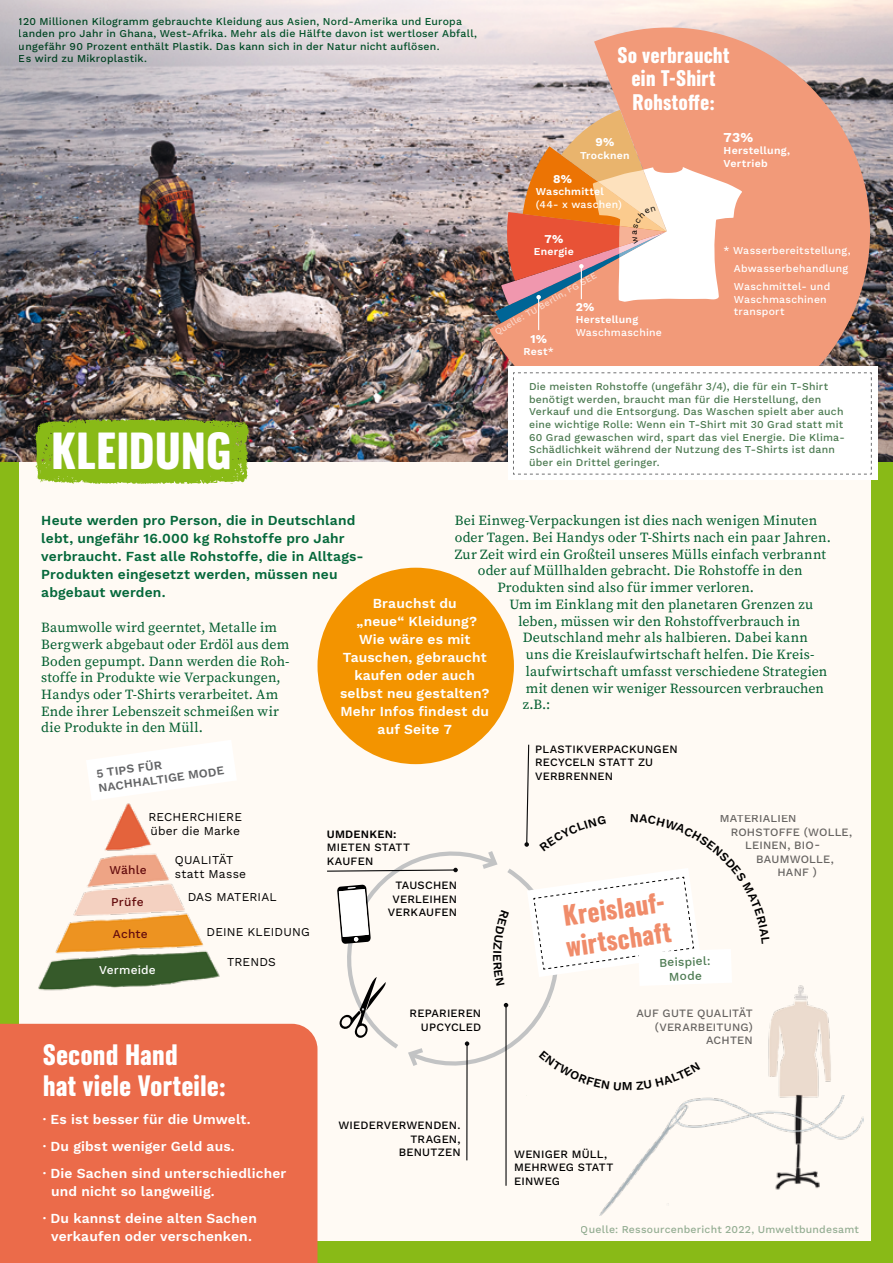
<style>
.page{position:relative;width:893px;height:1263px;background:#fff}
.page>*{position:absolute;margin:0;border:0;box-sizing:border-box;transform-origin:0 0}
.t1{font:45px "Zodiac Sans";letter-spacing:-.01em;color:#fff}
.t2{font:25.5px/30.6px "Zodiac Sans";letter-spacing:-.005em;color:#fff}
.t3{font:25.5px/30.6px "Zodiac Sans";color:#f08c6a}
.t4{font:19.5px/23.4px "Zodiac Sans";color:#fff;text-align:center}
.t5{font:13.95px/16.8px "Source Serif Pro";letter-spacing:.01em;color:#005d2e}
.t6{font:600 13.8px/18px "Work Sans";letter-spacing:.01em;color:#fff}
.t7{font:600 13.8px/18px "Work Sans";letter-spacing:.01em;color:#05683b}
.t8{font:700 13.65px "Work Sans";color:#fff}
.t9{font:12px/14.4px "Work Sans";letter-spacing:.015em;color:#000}
.t10{font:600 12px/14.4px "Work Sans";color:#646567}
.t11{font:500 12px "Work Sans";letter-spacing:.015em;color:#650d0e}
.t12{font:500 12px/14.4px "Work Sans";color:#4c7a51;text-align:center}
.t13{font:700 12px "Work Sans";color:#fff}
.t14{font:500 12px "Work Sans";letter-spacing:.015em;color:#fff}
.t15{font:500 11.25px/13.5px "Work Sans";letter-spacing:.02em;color:#000;text-align:right}
.t16{font:600 11.25px "Work Sans";letter-spacing:.025em;color:#000}
.t17{font:600 10.65px/12.8px "Work Sans";letter-spacing:.025em;color:#fff}
.t18{font:500 10.5px/12.6px "Work Sans";letter-spacing:.02em;color:#4c7a51}
.t19{font:500 10.5px/12.6px "Work Sans";letter-spacing:.02em;color:#005d2e}
.t20{font:500 10.5px/18px "Work Sans";letter-spacing:.02em;color:#fff}
.t21{font:600 10.5px "Work Sans";letter-spacing:.02em;color:#fff}
.t22{font:500 9px "Work Sans";color:#fff}
.s1{font-weight:500}
</style>
<div class="page">
<div style="left:0;top:415px;width:893px;height:848px;background:#89ba17"></div>
<div style="left:19px;top:21px;width:851px;height:1220px;background:#fffaf4"></div>
<img style="left:0;top:0;width:893px;height:461px">
<div style="left:0;top:1026px;width:317px;height:237px;background:#eb6b4a"></div>
<img style="left:770px;top:985px;width:94px;height:137px">
<img style="left:600px;top:1096px;width:263px;height:119px">
<div style="left:317px;top:568px;width:197px;height:196px;background:#f39400;border-radius:50%"></div>
<img style="left:0;top:803px;width:303px;height:255px">
<svg style="left:87px;top:740px;width:149px;height:60px"></svg>
<svg style="left:489px;top:5px;width:404px;height:457px;background:#d8a18f"></svg>
<img style="left:0;top:946px;width:19px;height:96px">
<svg style="left:34px;top:419px;width:215px;height:65px;background:#8ab61f"></svg>
<hr style="left:466px;top:1044px;width:2px;height:116px;background:#0a0a0b">
<hr style="left:505px;top:1005px;width:2px;height:181px;background:#0a0a0b">
<div style="left:508px;top:366px;width:370px;height:114px;background:#fff"></div>
<svg style="left:513px;top:372px;width:359px;height:103px"></svg>
<hr style="left:538px;top:297px;width:1px;height:33px;background:#fff">
<svg style="left:495px;top:110px;width:247px;height:213px"></svg>
<svg style="left:327px;top:743px;width:443px;height:353px"></svg>
<p class="t19" style="left:19px;top:14px;width:460px">120 Millionen Kilogramm gebrauchte Kleidung aus Asien, Nord-Amerika und Europa landen pro Jahr in Ghana, West-Afrika. Mehr als die Hälfte davon ist wertloser Abfall, ungefähr 90 Prozent enthält Plastik. Das kann sich in der Natur nicht auflösen.<br>Es wird zu Mikroplastik.</p>
<h1 class="t1" style="left:51px;top:427px;width:182px">KLEIDUNG</h1>
<h3 class="t4" style="left:618px;top:44px;width:113px">So verbraucht ein T-Shirt<br>Rohstoffe:</h3>
<p class="t13" style="left:595px;top:133px;width:20px">9%</p>
<p class="t21" style="left:580px;top:147px;width:51px">Trocknen</p>
<p class="t13" style="left:553px;top:169px;width:20px">8%</p>
<p class="t21" style="left:536px;top:184px;width:70px">Waschmittel</p>
<p class="t20" style="left:536px;top:195px;width:88px">(44- x waschen)</p>
<p class="t13" style="left:544px;top:229px;width:20px">7%</p>
<p class="t21" style="left:534px;top:244px;width:41px">Energie</p>
<p class="t22" style="left:492px;top:327px;width:117px;rotate:-30deg">Quelle: TU Berlin, FG SEE</p>
<p class="t13" style="left:530px;top:329px;width:18px">1%</p>
<p class="t21" style="left:524px;top:344px;width:32px">Rest<span class="s1">*</span></p>
<p class="t13" style="left:576px;top:297px;width:20px">2%</p>
<p class="t21" style="left:576px;top:312px;width:64px">Herstellung</p>
<p class="t20" style="left:576px;top:323px;width:88px">Waschmaschine</p>
<p class="t8" style="left:724px;top:127px;width:31px">73%</p>
<p class="t17" style="left:724px;top:144px;width:68px">Herstellung,<br>Vertrieb</p>
<p class="t20" style="left:734px;top:241px;width:118px;text-indent:-10px">* Wasserbereitstellung,<br>Abwasserbehandlung<br>Waschmittel- und</p>
<p class="t20" style="left:734px;top:292px;width:94px;line-height:12.6px">Waschmaschinen transport</p>
<p class="t18" style="left:529px;top:380px;width:317px">Die meisten Rohstoffe (ungefähr 3/4), die für ein T-Shirt benötigt werden, braucht man für die Herstellung, den Verkauf und die Entsorgung. Das Waschen spielt aber auch eine wichtige Rolle: Wenn ein T-Shirt mit 30 Grad statt mit 60 Grad gewaschen wird, spart das viel Energie. Die Klima-Schädlichkeit während der Nutzung des T-Shirts ist dann über ein Drittel geringer.</p>
<p class="t5" style="left:455px;top:512px;width:364px">Bei Einweg-Verpackungen ist dies nach wenigen Minuten</p>
<p class="t5" style="left:455px;top:529px;width:377px">oder Tagen. Bei Handys oder T-Shirts nach ein paar Jahren.</p>
<p class="t5" style="left:455px;top:546px;width:373px">Zur Zeit wird ein Großteil unseres Mülls einfach verbrannt</p>
<p class="t5" style="left:478px;top:562px;width:326px">oder auf Müllhalden gebracht. Die Rohstoffe in den</p>
<p class="t5" style="left:497px;top:579px;width:258px">Produkten sind also für immer verloren.</p>
<p class="t5" style="left:509px;top:596px;width:305px">Um im Einklang mit den planetaren Grenzen zu</p>
<p class="t5" style="left:518px;top:613px;width:283px">leben, müssen wir den Rohstoffverbrauch in</p>
<p class="t5" style="left:523px;top:629px;width:287px">Deutschland mehr als halbieren. Dabei kann</p>
<p class="t5" style="left:526px;top:646px;width:290px">uns die Kreislaufwirtschaft helfen. Die Kreis-</p>
<p class="t5" style="left:526px;top:663px;width:303px">laufwirtschaft umfasst verschiedene Strategien</p>
<p class="t5" style="left:526px;top:680px;width:300px">mit denen wir weniger Ressourcen verbrauchen</p>
<p class="t5" style="left:523px;top:696px;width:29px">z.B.:</p>
<p class="t7" style="left:41px;top:511px;width:324px">Heute werden pro Person, die in Deutschland lebt, ungefähr 16.000 kg Rohstoffe pro Jahr verbraucht. Fast alle Rohstoffe, die in Alltags-Produkten eingesetzt werden, müssen neu abgebaut werden.</p>
<p class="t5" style="left:41px;top:619px;width:250px">Baumwolle wird geerntet, Metalle im Bergwerk abgebaut oder Erdöl aus dem Boden gepumpt. Dann werden die Roh&shy;stoffe in Produkte wie Verpackungen, Handys oder T-Shirts verarbeitet. Am Ende ihrer Lebenszeit schmeißen wir die Produkte in den Müll.</p>
<p class="t6" style="left:340px;top:594px;width:151px;text-align:center">Brauchst du<br>„neue“ Kleidung?<br>Wie wäre es mit<br>Tauschen, gebraucht kaufen oder auch selbst neu gestalten?<br>Mehr Infos findest du auf Seite 7</p>
<p class="t10" style="left:95px;top:766px;width:128px;rotate:-8deg">5 TIPS FÜR<br>NACHHALTIGE MODE</p>
<p class="t9" style="left:148px;top:809px;width:95px">RECHERCHIERE über die Marke</p>
<p class="t9" style="left:175px;top:852px;width:73px">QUALITÄT statt Masse</p>
<p class="t11" style="left:109px;top:861px;width:39px">Wähle</p>
<p class="t11" style="left:111px;top:892px;width:34px">Prüfe</p>
<p class="t11" style="left:113px;top:924px;width:36px">Achte</p>
<p class="t14" style="left:99px;top:961px;width:58px">Vermeide</p>
<p class="t9" style="left:188px;top:890px;width:91px">DAS MATERIAL</p>
<p class="t9" style="left:207px;top:924px;width:105px">DEINE KLEIDUNG</p>
<p class="t9" style="left:227px;top:954px;width:50px">TRENDS</p>
<h2 class="t2" style="left:43px;top:1041px;width:185px">Second Hand<br>hat viele Vorteile:</h2>
<p class="t6" style="left:43px;top:1105px;width:245px;line-height:27px">· Es ist besser für die Umwelt.<br>· Du gibst weniger Geld aus.<br>· Die Sachen sind unterschiedlicher</p>
<p class="t6" style="left:43px;top:1177px;width:216px;line-height:27px;text-indent:8px">und nicht so langweilig.<br>· Du kannst deine alten Sachen</p>
<p class="t6" style="left:51px;top:1227px;width:202px">verkaufen oder verschenken.</p>
<p class="t16" style="left:327px;top:825px;width:71px">UMDENKEN:</p>
<p class="t15" style="left:327px;top:840px;width:85px;text-align:left">MIETEN STATT<br>KAUFEN</p>
<p class="t15" style="left:388px;top:878px;width:71px">TAUSCHEN<br>VERLEIHEN<br>VERKAUFEN</p>
<p class="t15" style="left:410px;top:1006px;width:73px">REPARIEREN<br>UPCYCLED</p>
<p class="t15" style="left:338px;top:1118px;width:124px">WIEDERVERWENDEN.<br>TRAGEN,<br>BENUTZEN</p>
<p class="t15" style="left:535px;top:742px;width:144px;text-align:left">PLASTIKVERPACKUNGEN<br>RECYCELN STATT ZU<br>VERBRENNEN</p>
<h2 class="t3" style="left:560px;top:902px;width:109px;rotate:-8deg">Kreislauf&shy;wirtschaft</h2>
<p class="t12" style="left:659px;top:955px;width:53px;rotate:-2deg">Beispiel:<br>Mode</p>
<p class="t15" style="left:720px;top:811px;width:78px">MATERIALIEN</p>
<p class="t15" style="left:731px;top:825px;width:123px">ROHSTOFFE (WOLLE,</p>
<p class="t15" style="left:745px;top:838px;width:76px">LEINEN, BIO-</p>
<p class="t15" style="left:756px;top:852px;width:79px">BAUMWOLLE,</p>
<p class="t15" style="left:777px;top:865px;width:41px">HANF )</p>
<p class="t15" style="left:636px;top:1006px;width:118px">AUF GUTE QUALITÄT (VERARBEITUNG)<br>ACHTEN</p>
<p class="t15" style="left:514px;top:1147px;width:101px;text-align:left">WENIGER MÜLL,<br>MEHRWEG STATT<br>EINWEG</p>
<p class="t18" style="left:581px;top:1223px;width:280px">Quelle: Ressourcenbericht 2022, Umweltbundesamt</p>
</div>
